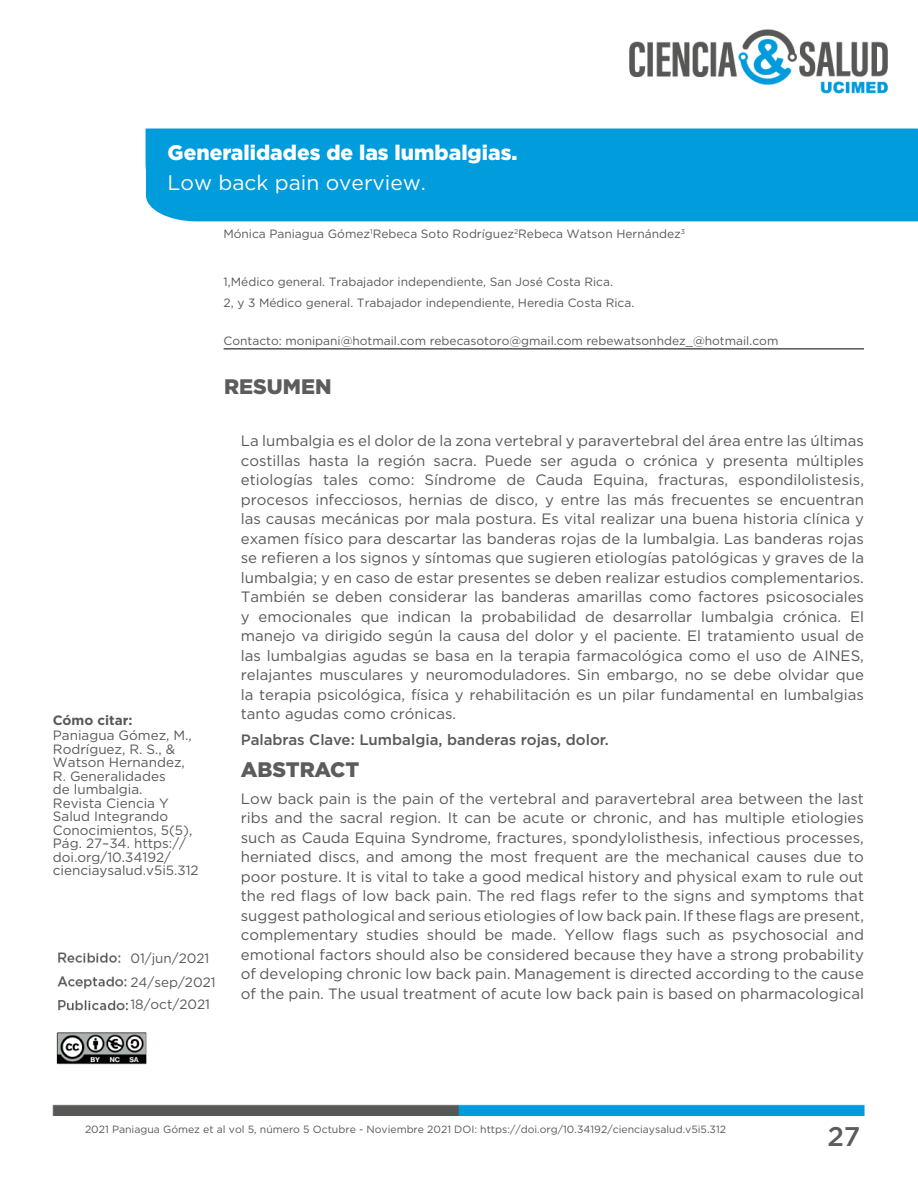
<style>
.page{position:relative;width:918px;height:1188px;background:#fff}
.page>*{position:absolute;margin:0;border:0;box-sizing:border-box;transform-origin:0 0}
.t1{font:500 27px "Gotham";color:#5c5c5b}
.Estilo_de_títulos_en{font:900 21px "Gotham";color:#fff}
.Estilo_de_títulos_en-2{font:21px "Gotham";color:#fff}
.Estilo_de_subtitulos{font:900 21px "Gotham";color:#5c5c5b}
.Estilo_de_informació{font:900 21px "Gotham";color:#5c5c5b}
.Estilo_de_cuepo_de_a{font:15px/19.5px "Gotham";color:#585856;text-align:justify}
.Estilo_de_cuepo_de_a-2{font:500 15px "Gotham";color:#585856}
.Estilo_de_como_citar{font:13.5px/13.5px "Gotham";color:#585856}
.t2{font:700 13.5px "Gotham";color:#585856}
.Estilo_de_informació-2{font:12px "Gotham";color:#585856}
.Estilo_de_pie_de_pag{font:10.5px "Gotham";color:#585856}
</style>
<div class="page">
<img style="left:52px;top:29px;width:866px;height:1087px">
<div style="left:146px;top:130px;width:772px;height:91px;background:#009cdb"></div>
<hr style="left:224px;top:348px;width:640px;height:2px;background:#575757">
<p class="Estilo_de_títulos_en" style="left:168px;top:140px;width:351px">Generalidades de las lumbalgias.</p>
<p class="Estilo_de_títulos_en-2" style="left:168px;top:171px;width:260px">Low back pain overview.</p>
<p class="Estilo_de_informació-2" style="left:223px;top:227px;width:463px">Mónica Paniagua Gómez<sup>1</sup>Rebeca Soto Rodríguez<sup>2</sup>Rebeca Watson Hernández<sup>3</sup></p>
<p class="Estilo_de_informació-2" style="left:224px;top:275px;width:391px">1,Médico general. Trabajador independiente, San José Costa Rica.</p>
<p class="Estilo_de_informació-2" style="left:224px;top:296px;width:412px">2, y 3 Médico general. Trabajador independiente, Heredia Costa Rica.</p>
<p class="Estilo_de_informació-2" style="left:224px;top:334px;width:556px">Contacto: monipani@hotmail.com rebecasotoro@gmail.com rebewatsonhdez_@hotmail.com</p>
<p class="Estilo_de_informació" style="left:224px;top:374px;width:109px">RESUMEN</p>
<p class="t2" style="left:53px;top:711px;width:81px">Cómo citar:</p>
<p class="Estilo_de_como_citar" style="left:53px;top:728px;width:147px">Paniagua Gómez, M.,<br>Rodríguez, R. S., &amp;<br>Watson Hernandez,<br>R. Generalidades<br>de lumbalgia.<br>Revista Ciencia Y<br>Salud Integrando<br>Conocimientos, 5(5),<br>Pág. 27–34. https:// doi.org/10.34192/ cienciaysalud.v5i5.312</p>
<p class="Estilo_de_como_citar" style="left:130px;top:951px;width:81px">01/jun/2021</p>
<p class="Estilo_de_como_citar" style="left:130px;top:975px;width:87px">24/sep/2021</p>
<p class="Estilo_de_como_citar" style="left:130px;top:997px;width:81px">18/oct/2021</p>
<p class="Estilo_de_cuepo_de_a" style="left:241px;top:431px;width:625px">La lumbalgia es el dolor de la zona vertebral y paravertebral del área entre las últimas costillas hasta la región sacra. Puede ser aguda o crónica y presenta múltiples etiologías tales como: Síndrome de Cauda Equina, fracturas, espondilolistesis, procesos infecciosos, hernias de disco, y entre las más frecuentes se encuentran las causas mecánicas por mala postura. Es vital realizar una buena historia clínica y examen físico para descartar las banderas rojas de la lumbalgia. Las banderas rojas se refieren a los signos y síntomas que sugieren etiologías patológicas y graves de la lumbalgia; y en caso de estar presentes se deben realizar estudios complementarios.<br>También se deben considerar las banderas amarillas como factores psicosociales y emocionales que indican la probabilidad de desarrollar lumbalgia crónica. El manejo va dirigido según la causa del dolor y el paciente. El tratamiento usual de las lumbalgias agudas se basa en la terapia farmacológica como el uso de AINES, relajantes musculares y neuromoduladores. Sin embargo, no se debe olvidar que la terapia psicológica, física y rehabilitación es un pilar fundamental en lumbalgias tanto agudas como crónicas.</p>
<p class="Estilo_de_cuepo_de_a-2" style="left:241px;top:730px;width:369px">Palabras Clave: Lumbalgia, banderas rojas, dolor.</p>
<p class="Estilo_de_subtitulos" style="left:241px;top:758px;width:120px">ABSTRACT</p>
<p class="Estilo_de_cuepo_de_a" style="left:241px;top:788px;width:625px">Low back pain is the pain of the vertebral and paravertebral area between the last ribs and the sacral region. It can be acute or chronic, and has multiple etiologies such as Cauda Equina Syndrome, fractures, spondylolisthesis, infectious processes, herniated discs, and among the most frequent are the mechanical causes due to poor posture. It is vital to take a good medical history and physical exam to rule out the red flags of low back pain. The red flags refer to the signs and symptoms that suggest pathological and serious etiologies of low back pain. If these flags are present, complementary studies should be made. Yellow flags such as psychosocial and emotional factors should also be considered because they have a strong probability of developing chronic low back pain. Management is directed according to the cause of the pain. The usual treatment of acute low back pain is based on pharmacological</p>
<p class="Estilo_de_pie_de_pag" style="left:85px;top:1123px;width:643px">2021 Paniagua Gómez et al vol 5, número 5 Octubre - Noviembre 2021 DOI: https://doi.org/10.34192/cienciaysalud.v5i5.312</p>
<h1 class="t1" style="left:827px;top:1119px;width:34px">27</h1>
</div>
